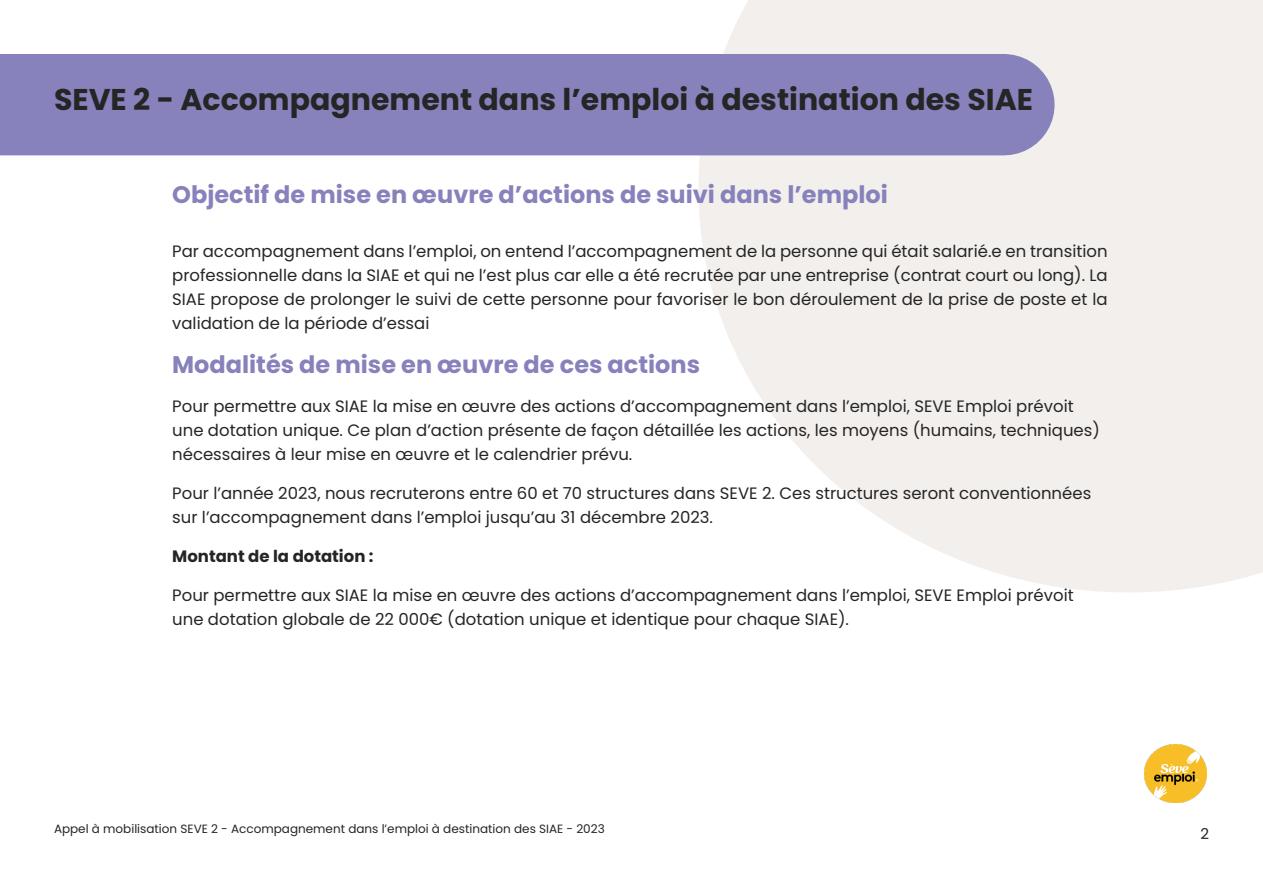
<style>
.page{position:relative;width:1263px;height:893px;background:#fff}
.page>*{position:absolute;margin:0;border:0;box-sizing:border-box;transform-origin:0 0}
.t1{font:700 30px "Poppins";color:#252525}
.Heading_2{font:700 24px "Poppins";color:#8781bc}
.Heading_2-2{font:16.5px/24px "Poppins";color:#252525}
.Body_Text{font:16.5px/24px "Poppins";color:#252525;text-align:justify}
.Heading_2-3{font:700 16.5px "Poppins";color:#252525}
.t2{font:15px "Poppins";color:#252525}
.t3{font:12px "Poppins";color:#252525}
</style>
<div class="page">
<img style="left:1144px;top:744px;width:63px;height:59px">
<svg style="left:698px;top:0;width:565px;height:592px;background:#f2efee"></svg>
<div style="left:0;top:54px;width:1004px;height:101px;background:#8781bc"></div>
<p class="t1" style="left:54px;top:83px;width:980px">SEVE 2 - Accompagnement dans l’emploi à destination des SIAE</p>
<p class="Heading_2" style="left:172px;top:181px;width:717px">Objectif de mise en œuvre d’actions de suivi dans l’emploi</p>
<p class="Body_Text" style="left:172px;top:239px;width:937px">Par accompagnement dans l’emploi, on entend l’accompagnement de la personne qui était salarié.e en transition professionnelle dans la SIAE et qui ne l’est plus car elle a été recrutée par une entreprise (contrat court ou long). La SIAE propose de prolonger le suivi de cette personne pour favoriser le bon déroulement de la prise de poste et la validation de la période d’essai</p>
<p class="Heading_2" style="left:172px;top:351px;width:529px">Modalités de mise en œuvre de ces actions</p>
<p class="Heading_2-2" style="left:172px;top:394px;width:929px">Pour permettre aux SIAE la mise en œuvre des actions d’accompagnement dans l’emploi, SEVE Emploi prévoit une dotation unique. Ce plan d’action présente de façon détaillée les actions, les moyens (humains, techniques) nécessaires à leur mise en œuvre et le calendrier prévu.</p>
<p class="Heading_2-2" style="left:172px;top:481px;width:920px">Pour l’année 2023, nous recruterons entre 60 et 70 structures dans SEVE 2. Ces structures seront conventionnées sur l’accompagnement dans l’emploi jusqu’au 31 décembre 2023.</p>
<p class="Heading_2-3" style="left:172px;top:547px;width:203px">Montant de la dotation :</p>
<p class="Heading_2-2" style="left:172px;top:583px;width:903px">Pour permettre aux SIAE la mise en œuvre des actions d’accompagnement dans l’emploi, SEVE Emploi prévoit une dotation globale de 22 000€ (dotation unique et identique pour chaque SIAE).</p>
<p class="t3" style="left:54px;top:821px;width:552px">Appel à mobilisation SEVE 2 - Accompagnement dans l’emploi à destination des SIAE - 2023</p>
<p class="t2" style="left:1200px;top:825px;width:10px">2</p>
</div>
